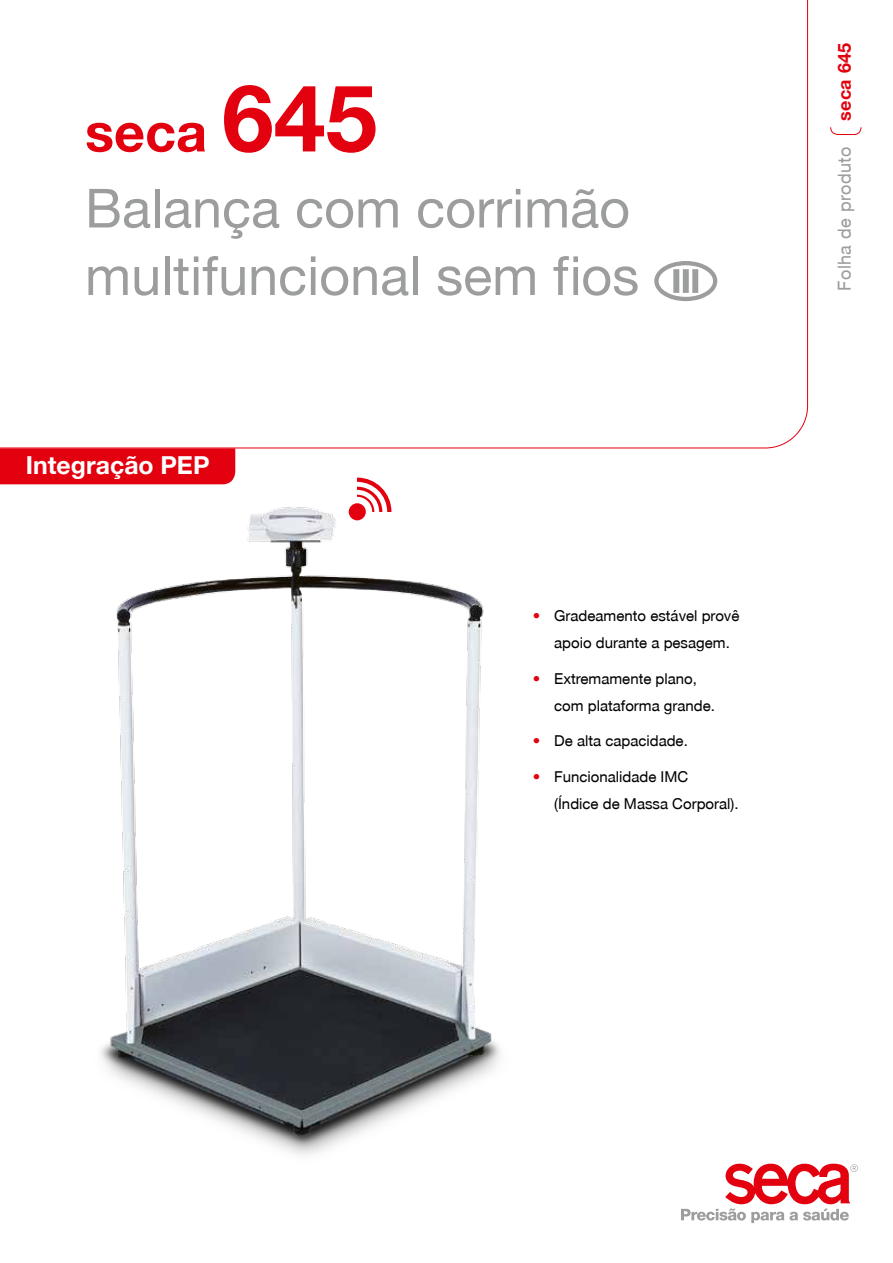
<style>
.page{position:relative;width:893px;height:1263px;background:#fff}
.page>*{position:absolute;margin:0;border:0;box-sizing:border-box;transform-origin:0 0}
.t1{font:54px/76.1px "secaglobal";color:#9c9d9d}
.t2{font:700 24.75px "secaglobal";color:#fff}
.t3{font:18px "secaglobal";letter-spacing:.025em;color:#9c9d9d}
.t4{font:700 18px "secaglobal";letter-spacing:.025em;color:#e3000f}
.t5{font:15px/27px "secaglobal";color:#000}
.s1{font-weight:700;color:#e3000f}
.s2{font-weight:700;font-size:93px;color:#e3000f}
.s3{color:#e3000f}
</style>
<div class="page">
<svg style="left:0;top:0;width:808px;height:449px"></svg>
<img style="left:101px;top:503px;width:399px;height:652px">
<div style="left:349px;top:503px;width:17px;height:17px;background:#e3000f;border-radius:50%"></div>
<svg style="left:357px;top:478px;width:34px;height:34px"></svg>
<div style="left:0;top:448px;width:235px;height:36px;background:#e3000f"></div>
<svg style="left:830px;top:127px;width:32px;height:8px"></svg>
<svg style="left:681px;top:1164px;width:177px;height:59px"></svg>
<svg style="left:654px;top:260px;width:63px;height:41px"></svg>
<h1 class="t1" style="left:85px;top:95px;width:547px"><span class="s1">seca</span> <span class="s2">645<br></span>Balança com corrimão</h1>
<h1 class="t1" style="left:85px;top:238px;width:556px">multifuncional sem fios</h1>
<h2 class="t2" style="left:26px;top:451px;width:185px">Integração PEP</h2>
<p class="t5" style="left:554px;top:602px;width:187px;text-indent:-21px"><span class="s3">•</span> Gradeamento estável provê apoio durante a pesagem.</p>
<p class="t5" style="left:554px;top:665px;width:162px;text-indent:-21px"><span class="s1">•</span> Extremamente plano, com plataforma grande.</p>
<p class="t5" style="left:533px;top:727px;width:156px"><span class="s1">•</span> De alta capacidade.</p>
<p class="t5" style="left:554px;top:763px;width:186px;text-indent:-21px"><span class="s1">•</span> Funcionalidade IMC<br>(Índice de Massa Corporal).</p>
<p class="t4" style="left:834px;top:121px;width:80px;rotate:-90deg">seca 645</p>
<p class="t3" style="left:834px;top:291px;width:146px;rotate:-90deg">Folha de produto</p>
</div>
